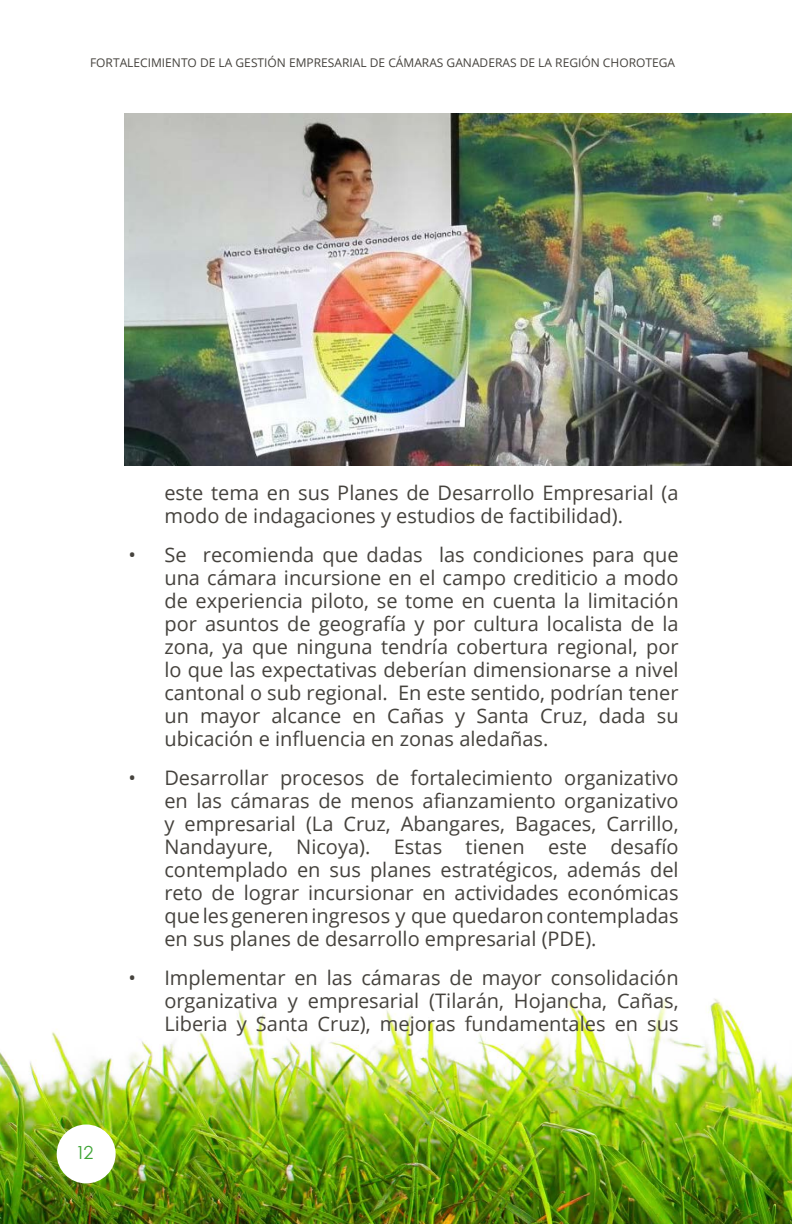
<style>
.page{position:relative;width:792px;height:1224px;background:#fff}
.page>*{position:absolute;margin:0;border:0;box-sizing:border-box;transform-origin:0 0}
.t1{font:20px/23px "Open Sans";color:#45423d;text-align:justify}
.t2{font:18px "Century Gothic";color:#3fa535}
.t3{font:12px "Open Sans";color:#45423d}
</style>
<div class="page">
<img style="left:0;top:998px;width:792px;height:226px">
<div style="left:57px;top:1125px;width:59px;height:58px;background:#fff;border-radius:50%"></div>
<img style="left:125px;top:113px;width:667px;height:352px">
<p class="t3" style="left:90px;top:54px;width:587px">FORTALECIMIENTO DE LA GESTIÓN EMPRESARIAL DE CÁMARAS GANADERAS DE LA REGIÓN CHOROTEGA</p>
<p class="t1" style="left:164px;top:481px;width:516px">este tema en sus Planes de Desarrollo Empresarial (a modo de indagaciones y estudios de factibilidad).</p>
<p class="t1" style="left:164px;top:543px;width:516px;text-indent:-36px">• Se recomienda que dadas las condiciones para que una cámara incursione en el campo crediticio a modo de experiencia piloto, se tome en cuenta la limitación por asuntos de geografía y por cultura localista de la zona, ya que ninguna tendría cobertura regional, por lo que las expectativas deberían dimensionarse a nivel cantonal o sub regional. En este sentido, podrían tener un mayor alcance en Cañas y Santa Cruz, dada su ubicación e influencia en zonas aledañas.</p>
<p class="t1" style="left:164px;top:766px;width:516px;text-indent:-36px">• Desarrollar procesos de fortalecimiento organizativo en las cámaras de menos afianzamiento organizativo y empresarial (La Cruz, Abangares, Bagaces, Carrillo, Nandayure, Nicoya). Estas tienen este desafío contemplado en sus planes estratégicos, además del reto de lograr incursionar en actividades económicas que les generen ingresos y que quedaron contempladas en sus planes de desarrollo empresarial (PDE).</p>
<p class="t1" style="left:164px;top:966px;width:516px;text-indent:-36px">• Implementar en las cámaras de mayor consolidación organizativa y empresarial (Tilarán, Hojancha, Cañas, Liberia y Santa Cruz), mejoras fundamentales en sus</p>
<p class="t2" style="left:75px;top:1141px;width:20px">12</p>
</div>
